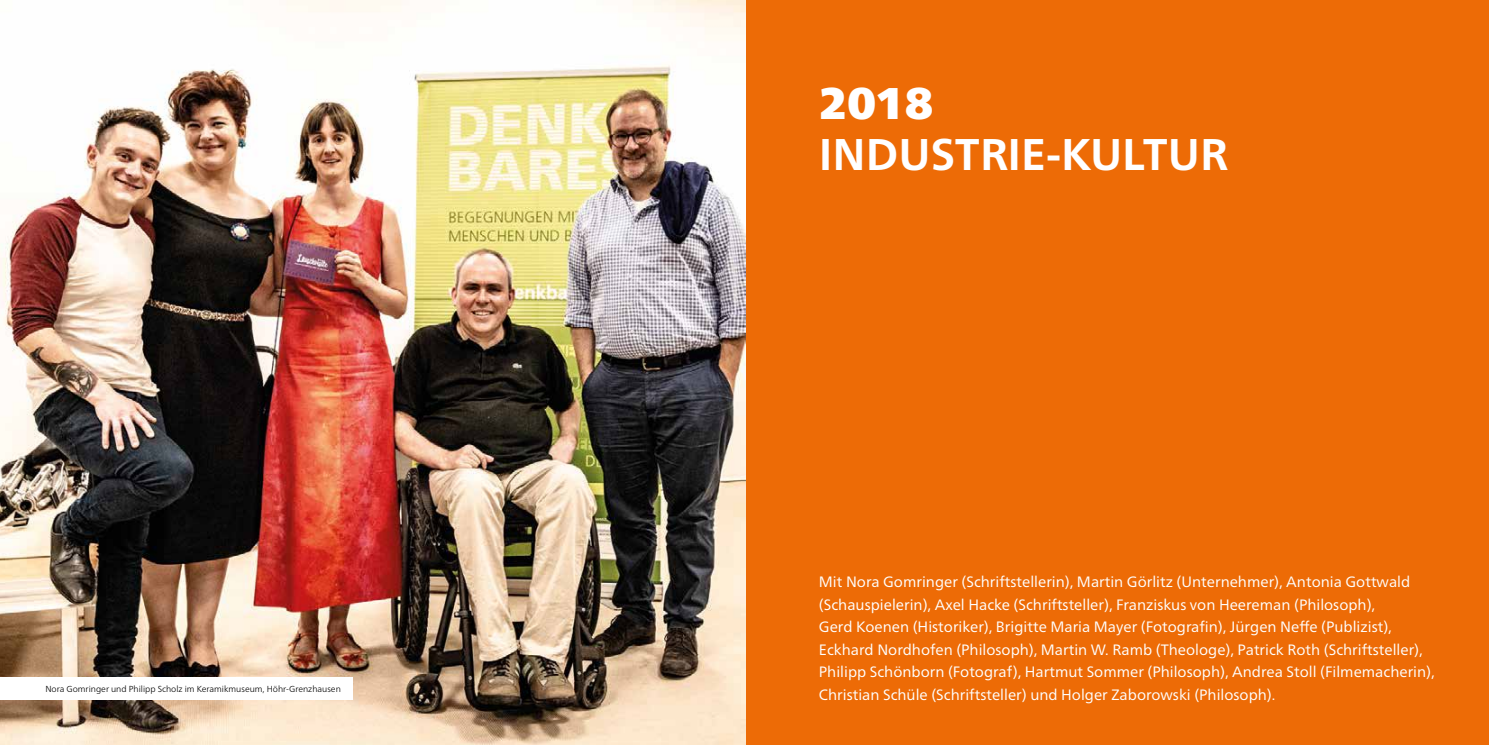
<style>
.page{position:relative;width:1489px;height:745px;background:#fff}
.page>*{position:absolute;margin:0;border:0;box-sizing:border-box;transform-origin:0 0}
.t1{font:700 44.38px "Frutiger Neue LT Pro";color:#fff}
.t2{font:44.38px "Frutiger Neue LT Pro X Black";color:#fff}
.t3{font:15px/22.5px "Frutiger Neue LT Pro";color:#fff}
.t4{font:300 8.75px "Frutiger Neue LT Pro";color:#000}
</style>
<div class="page">
<div style="left:745px;top:0;width:743px;height:744px;background:#ed6b06"></div>
<img style="left:0;top:0;width:745px;height:744px">
<div style="left:0;top:677px;width:352px;height:22px;background:#fff"></div>
<p class="t4" style="left:45px;top:683px;width:297px">Nora Gomringer und Philipp Scholz im Keramikmuseum, Höhr-Grenzhausen</p>
<h1 class="t2" style="left:819px;top:77px;width:116px">2018</h1>
<h1 class="t1" style="left:819px;top:128px;width:410px">INDUSTRIE-KULTUR</h1>
<p class="t3" style="left:819px;top:570px;width:617px">Mit Nora Gomringer (Schriftstellerin), Martin Görlitz (Unternehmer), Antonia Gottwald (Schauspielerin), Axel Hacke (Schriftsteller), Franziskus von Heereman (Philosoph),<br>Gerd Koenen (Historiker), Brigitte Maria Mayer (Fotografin), Jürgen Neffe (Publizist), Eckhard Nordhofen (Philosoph), Martin W. Ramb (Theologe), Patrick Roth (Schriftsteller), Philipp Schönborn (Fotograf), Hartmut Sommer (Philosoph), Andrea Stoll (Filmemacherin), Christian Schüle (Schriftsteller) und Holger Zaborowski (Philosoph).</p>
</div>
